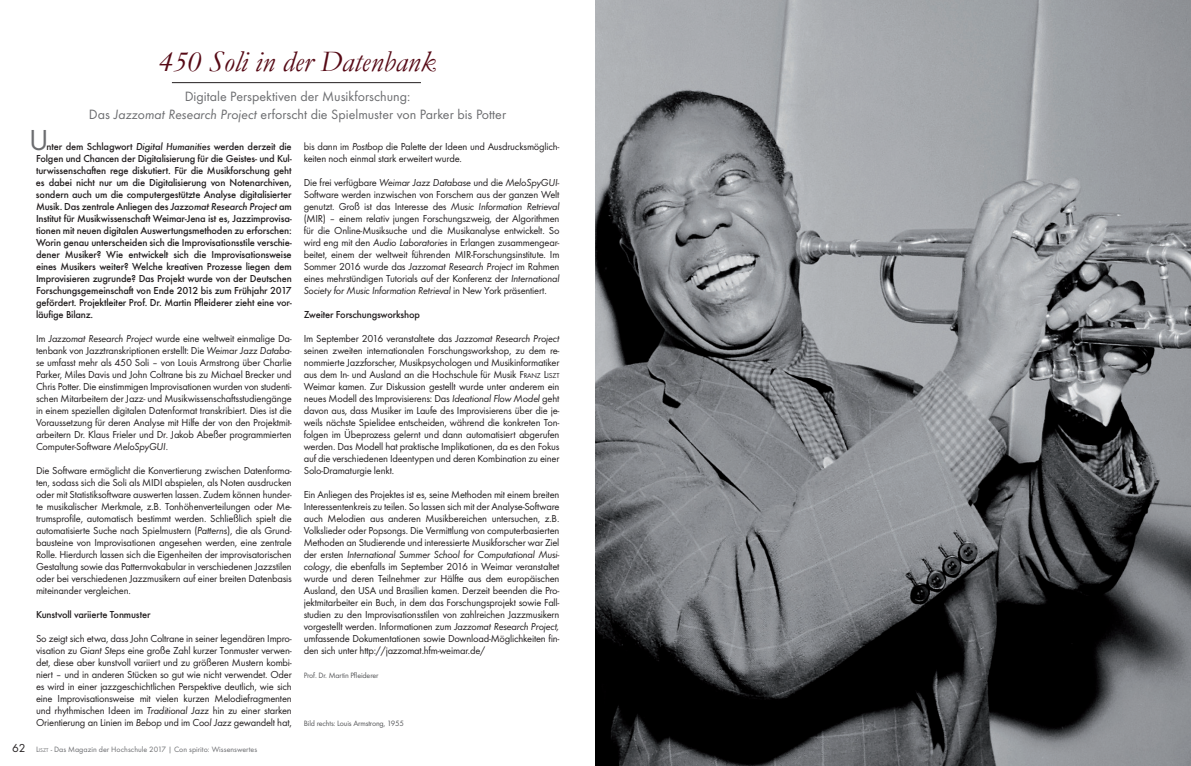
<style>
.page{position:relative;width:1191px;height:766px;background:#fff}
.page>*{position:absolute;margin:0;border:0;box-sizing:border-box;transform-origin:0 0}
.t1{font:italic 30px "Garamond";color:#560915}
.t2{font:30px "Function";color:#6c6d70}
.t3{font:14px/18px "Function";color:#6c6d70;text-align:center}
.t4{font:10.5px/12px "Function";letter-spacing:-.02em;color:#231f20;text-align:justify}
.t5{font:500 10.5px/12px "Function";letter-spacing:-.015em;color:#231f20;text-align:justify}
.t6{font:8px "Function";color:#6c6d70}
.t7{font:8px "Function";letter-spacing:-.02em;color:#57585a}
.s1{font-style:italic}
.s2{font-size:12px;color:#231f20}
.s3{font-style:inherit}
.s4{font-size:5.6px}
.s5{font-size:7.3px}
</style>
<div class="page">
<img style="left:595px;top:0;width:596px;height:765px">
<hr style="left:172px;top:82px;width:249px;height:1px;background:#231f20">
<p class="t1" style="left:159px;top:43px;width:278px">450 Soli in der Datenbank</p>
<p class="t3" style="left:89px;top:87px;width:419px">Digitale Perspektiven der Musikforschung:<br>Das <span class="s1">Jazzomat Research Project</span> erforscht die Spielmuster von Parker bis Potter</p>
<p class="t2" style="left:29px;top:123px;width:21px">U</p>
<p class="t5" style="left:36px;top:140px;width:257px;text-indent:11px">nter dem Schlagwort <span class="s1">Digital Humanities</span> werden derzeit die Folgen und Chancen der Digitalisierung für die Geistes- und Kul&shy;turwissenschaften rege diskutiert. Für die Musikforschung geht es dabei nicht nur um die Digitalisierung von Notenarchiven, sondern auch um die computergestützte Analyse digitalisierter Musik. Das zentrale Anliegen des <span class="s1">Jazzomat Research Project</span> am Institut für Musikwissenschaft Weimar-Jena ist es, Jazzimprovisa&shy;tionen mit neuen digitalen Auswertungsmethoden zu erforschen:<br>Worin genau unterscheiden sich die Improvisationsstile verschie&shy;dener Musiker? Wie entwickelt sich die Improvisationsweise eines Musikers weiter? Welche kreativen Prozesse liegen dem Improvisieren zugrunde? Das Projekt wurde von der Deutschen Forschungsgemeinschaft von Ende 2012 bis zum Frühjahr 2017 gefördert. Projektleiter Prof. Dr. Martin Pfleiderer zieht eine vor&shy;läufige Bilanz.</p>
<p class="t4" style="left:36px;top:332px;width:257px">Im <span class="s1">Jazzomat Research Project</span> wurde eine weltweit einmalige Da&shy;tenbank von Jazztranskriptionen erstellt: Die <span class="s1">Weimar Jazz Databa&shy;se</span> umfasst mehr als 450 Soli – von Louis Armstrong über Charlie Parker, Miles Davis und John Coltrane bis zu Michael Brecker und Chris Potter. Die einstimmigen Improvisationen wurden von studenti&shy;schen Mitarbeitern der Jazz- und Musikwissenschaftsstudiengänge in einem speziellen digitalen Datenformat transkribiert. Dies ist die Voraussetzung für deren Analyse mit Hilfe der von den Projektmit&shy;arbeitern Dr. Klaus Frieler und Dr. Jakob Abeßer programmierten Computer-Software <span class="s1">MeloSpyGUI</span>.</p>
<p class="t4" style="left:36px;top:464px;width:257px">Die Software ermöglicht die Konvertierung zwischen Datenforma&shy;ten, sodass sich die Soli als MIDI abspielen, als Noten ausdrucken oder mit Statistiksoftware auswerten lassen. Zudem können hunder&shy;te musikalischer Merkmale, z.B. Tonhöhenverteilungen oder Me&shy;trumsprofile, automatisch bestimmt werden. Schließlich spielt die automatisierte Suche nach Spielmustern (<span class="s1">Patterns</span>), die als Grund&shy;bausteine von Improvisationen angesehen werden, eine zentrale Rolle. Hierdurch lassen sich die Eigenheiten der improvisatorischen Gestaltung sowie das Patternvokabular in verschiedenen Jazzstilen oder bei verschiedenen Jazzmusikern auf einer breiten Datenbasis miteinander vergleichen.</p>
<p class="t5" style="left:36px;top:608px;width:116px">Kunstvoll variierte Tonmuster</p>
<p class="t4" style="left:36px;top:632px;width:257px">So zeigt sich etwa, dass John Coltrane in seiner legendären Impro&shy;visation zu <span class="s1">Giant Steps</span> eine große Zahl kurzer Tonmuster verwen&shy;det, diese aber kunstvoll variiert und zu größeren Mustern kombi&shy;niert – und in anderen Stücken so gut wie nicht verwendet. Oder es wird in einer jazzgeschichtlichen Perspektive deutlich, wie sich eine Improvisationsweise mit vielen kurzen Melodiefragmenten und rhythmischen Ideen im <span class="s1">Traditional Jazz</span> hin zu einer starken Orientierung an Linien im <span class="s1">Bebop</span> und im <span class="s1">Cool Jazz</span> gewandelt hat,</p>
<p class="t6" style="left:12px;top:744px;width:246px"><span class="s2">62</span> <span class="s3">L</span><span class="s4">ISZT</span> - Das Magazin der Hochschule 2017 | Con spirito: Wissenswertes</p>
<p class="t4" style="left:304px;top:140px;width:257px">bis dann im <span class="s1">Postbop</span> die Palette der Ideen und Ausdrucksmöglich&shy;keiten noch einmal stark erweitert wurde.</p>
<p class="t4" style="left:304px;top:176px;width:257px">Die frei verfügbare <span class="s1">Weimar Jazz Database</span> und die <span class="s1">MeloSpyGUI-</span>Software werden inzwischen von Forschern aus der ganzen Welt genutzt. Groß ist das Interesse des <span class="s1">Music Information Retrieval </span>(MIR) – einem relativ jungen Forschungszweig, der Algorithmen für die Online-Musiksuche und die Musikanalyse entwickelt. So wird eng mit den <span class="s1">Audio Laboratories</span> in Erlangen zusammengear&shy;beitet, einem der weltweit führenden MIR-Forschungsinstitute. Im Sommer 2016 wurde das <span class="s1">Jazzomat Research Project</span> im Rahmen eines mehrstündigen Tutorials auf der Konferenz der <span class="s1">International Society for Music Information Retrieval</span> in New York präsentiert.</p>
<p class="t5" style="left:304px;top:308px;width:118px">Zweiter Forschungsworkshop</p>
<p class="t4" style="left:304px;top:332px;width:257px">Im September 2016 veranstaltete das <span class="s1">Jazzomat Research Project </span>seinen zweiten internationalen Forschungsworkshop, zu dem re&shy;nommierte Jazzforscher, Musikpsychologen und Musikinformatiker aus dem In- und Ausland an die Hochschule für Musik <span class="s3">F</span><span class="s5">RANZ</span> <span class="s3">L</span><span class="s5">ISZT </span>Weimar kamen. Zur Diskussion gestellt wurde unter anderem ein neues Modell des Improvisierens: Das <span class="s1">Ideational Flow Model</span> geht davon aus, dass Musiker im Laufe des Improvisierens über die je&shy;weils nächste Spielidee entscheiden, während die konkreten Ton&shy;folgen im Übeprozess gelernt und dann automatisiert abgerufen werden. Das Modell hat praktische Implikationen, da es den Fokus auf die verschiedenen Ideentypen und deren Kombination zu einer Solo-Dramaturgie lenkt.</p>
<p class="t4" style="left:304px;top:488px;width:257px">Ein Anliegen des Projektes ist es, seine Methoden mit einem breiten Interessentenkreis zu teilen. So lassen sich mit der Analyse-Software auch Melodien aus anderen Musikbereichen untersuchen, z.B.<br>Volkslieder oder Popsongs. Die Vermittlung von computerbasierten Methoden an Studierende und interessierte Musikforscher war Ziel der ersten <span class="s1">International Summer School for Computational Musi&shy;cology</span>, die ebenfalls im September 2016 in Weimar veranstaltet wurde und deren Teilnehmer zur Hälfte aus dem europäischen Ausland, den USA und Brasilien kamen. Derzeit beenden die Pro&shy;jektmitarbeiter ein Buch, in dem das Forschungsprojekt sowie Fall&shy;studien zu den Improvisationsstilen von zahlreichen Jazzmusikern vorgestellt werden. Informationen zum <span class="s1">Jazzomat Research Project, </span>umfassende Dokumentationen sowie Download-Möglichkeiten fin&shy;den sich unter http://jazzomat.hfm-weimar.de/</p>
<p class="t7" style="left:304px;top:670px;width:76px">Prof. Dr. Martin Pfleiderer</p>
<p class="t7" style="left:304px;top:718px;width:102px">Bild rechts: Louis Armstrong, 1955</p>
</div>
